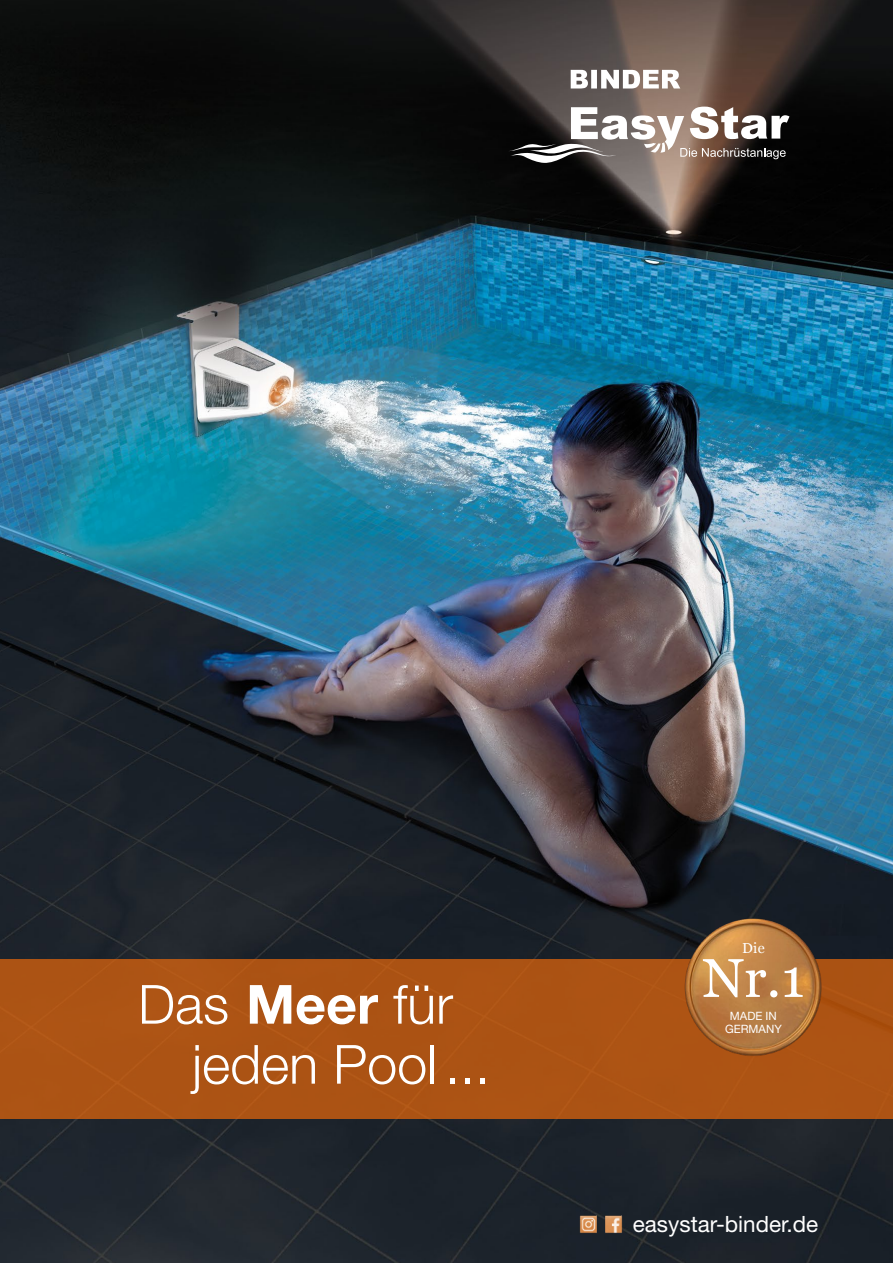
<style>
.page{position:relative;width:893px;height:1263px;background:#fff}
.page>*{position:absolute;margin:0;border:0;box-sizing:border-box;transform-origin:0 0}
.t1{font:54.45px "Georgia";color:#fff}
.t2{font:300 54px "Helvetica Neue LT";color:#fff}
.t3{font:22.5px "Helvetica Neue LT";color:#fff}
.t4{font:14.4px "Georgia";color:#fff}
.t5{font:11.55px "Helvetica Neue LT";color:#fff}
.s1{font-weight:700}
</style>
<div class="page">
<img style="left:0;top:0;width:893px;height:1263px">
<img style="left:605px;top:1216px;width:17px;height:17px">
<img style="left:580px;top:1216px;width:17px;height:17px">
<div style="left:0;top:959px;width:893px;height:159px;background:#ac5314"></div>
<img style="left:685px;top:918px;width:137px;height:138px">
<svg style="left:571px;top:70px;width:109px;height:18px"></svg>
<svg style="left:508px;top:107px;width:281px;height:56px"></svg>
<p class="t2" style="left:138px;top:971px;width:316px">Das <span class="s1">Meer</span> für</p>
<p class="t2" style="left:192px;top:1031px;width:300px">jeden Pool ...</p>
<p class="t4" style="left:742px;top:937px;width:24px">Die</p>
<p class="t1" style="left:702px;top:938px;width:104px">Nr.1</p>
<p class="t5" style="left:730px;top:1009px;width:48px">MADE IN</p>
<p class="t5" style="left:725px;top:1022px;width:58px">GERMANY</p>
<p class="t3" style="left:633px;top:1211px;width:187px">easystar-binder.de</p>
</div>
